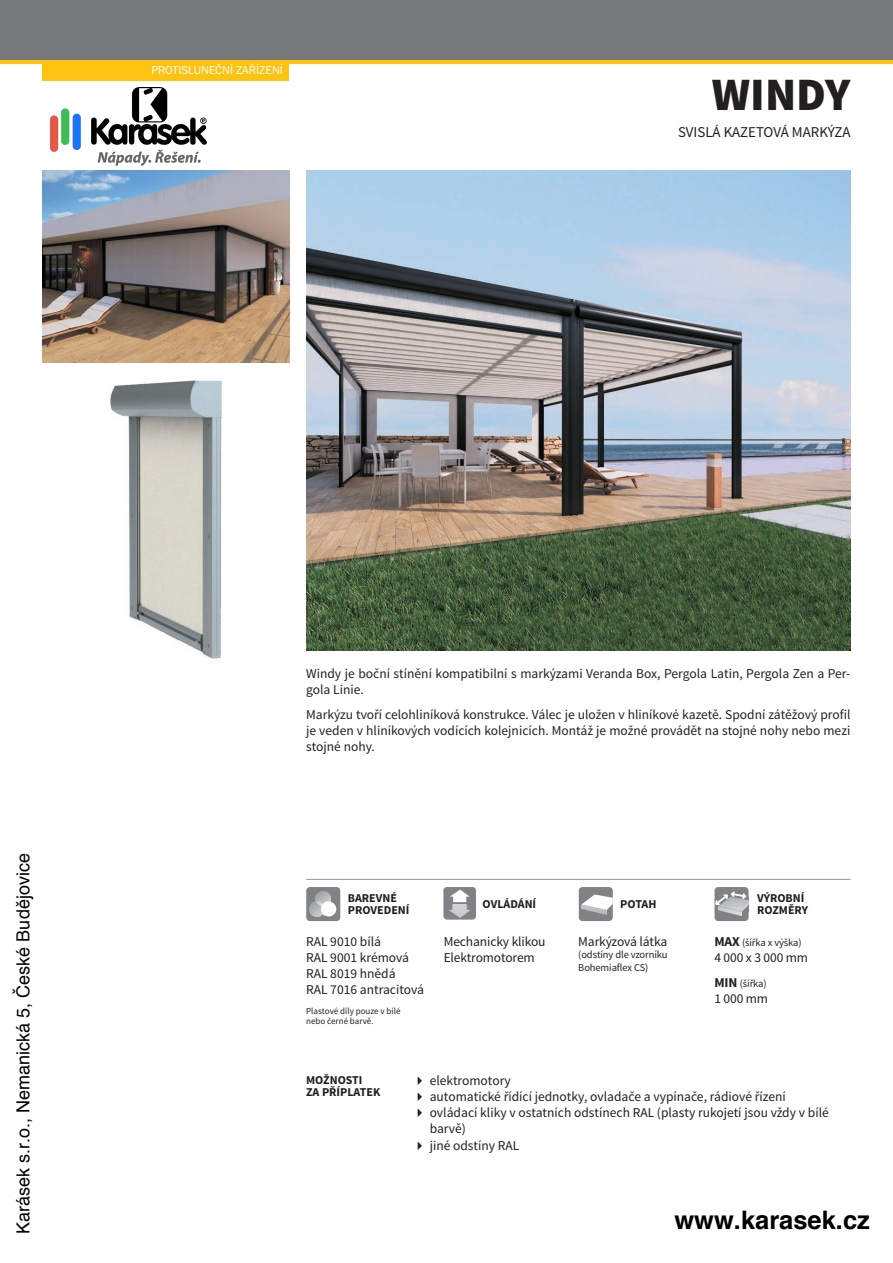
<style>
.page{position:relative;width:893px;height:1263px;background:#fff}
.page>*{position:absolute;margin:0;border:0;box-sizing:border-box;transform-origin:0 0}
.t1{font:900 46.5px "Source Sans Pro";color:#231f20}
.t2{font:700 25.5px "Helvetica";color:#000}
.t3{font:18px "Helvetica";color:#000}
.t4{font:15px "Source Sans Pro";color:#231f20}
.t5{font:13.5px/16.2px "Source Sans Pro";color:#231f20}
.t6{font:700 12px/12px "Source Sans Pro";color:#231f20}
.t7{font:12px "Franklin Got Itc TEE";color:#fff}
.t8{font:10.5px/12.6px "Source Sans Pro";letter-spacing:-.01em;color:#231f20}
.t9{font:9px/10.8px "Source Sans Pro";color:#231f20}
.s1{font-weight:700;font-size:13.5px}
</style>
<div class="page">
<div style="left:0;top:0;width:893px;height:64px;background:#76787b"></div>
<hr style="left:0;top:61px;width:893px;height:3px;background:#fec210">
<div style="left:43px;top:61px;width:246px;height:20px;background:#fec210"></div>
<hr style="left:306px;top:879px;width:544px;height:1px;background:#939598">
<div style="left:306px;top:887px;width:34px;height:34px;background:#808285;border-radius:4px"></div>
<div style="left:321px;top:901px;width:15px;height:15px;background:#fff;border-radius:50%"></div>
<img style="left:310px;top:901px;width:15px;height:15px">
<img style="left:316px;top:891px;width:15px;height:15px">
<div style="left:443px;top:887px;width:33px;height:32px;background:#808285;border-radius:4px"></div>
<svg style="left:450px;top:889px;width:20px;height:13px"></svg>
<img style="left:450px;top:905px;width:20px;height:12px">
<div style="left:579px;top:887px;width:34px;height:34px;background:#808285;border-radius:4px"></div>
<svg style="left:581px;top:894px;width:32px;height:16px"></svg>
<img style="left:581px;top:905px;width:25px;height:10px">
<div style="left:714px;top:887px;width:34px;height:34px;background:#808285;border-radius:4px"></div>
<img style="left:718px;top:899px;width:30px;height:12px">
<img style="left:718px;top:907px;width:23px;height:9px">
<svg style="left:715px;top:891px;width:31px;height:14px"></svg>
<img style="left:306px;top:170px;width:544px;height:481px">
<img style="left:43px;top:170px;width:246px;height:192px">
<img style="left:109px;top:380px;width:113px;height:279px">
<img style="left:51px;top:88px;width:155px;height:78px">
<p class="t7" style="left:151px;top:64px;width:133px">PROTISLUNEČNÍ ZAŘÍZENÍ</p>
<h1 class="t1" style="left:712px;top:65px;width:140px">WINDY</h1>
<p class="t4" style="left:678px;top:122px;width:174px">SVISLÁ KAZETOVÁ MARKÝZA</p>
<h3 class="t3" style="left:16px;top:1234px;width:382px;rotate:-90deg">Karásek s.r.o., Nemanická 5, České Budějovice</h3>
<p class="t5" style="left:306px;top:665px;width:546px">Windy je boční stínění kompatibilní s markýzami Veranda Box, Pergola Latin, Pergola Zen a Per&shy;gola Linie.</p>
<p class="t5" style="left:306px;top:706px;width:546px;text-align:justify">Markýzu tvoří celohliníková konstrukce. Válec je uložen v hliníkové kazetě. Spodní zátěžový profil je veden v hliníkových vodících kolejnicích. Montáž je možné provádět na stojné nohy nebo mezi stojné nohy.</p>
<p class="t6" style="left:348px;top:892px;width:63px">BAREVNÉ<br>PROVEDENÍ</p>
<p class="t6" style="left:483px;top:899px;width:55px">OVLÁDÁNÍ</p>
<p class="t6" style="left:757px;top:892px;width:52px">VÝROBNÍ<br>ROZMĚRY</p>
<p class="t6" style="left:620px;top:899px;width:38px">POTAH</p>
<p class="t5" style="left:306px;top:933px;width:119px">RAL 9010 bílá<br>RAL 9001 krémová<br>RAL 8019 hnědá<br>RAL 7016 antracitová</p>
<p class="t9" style="left:306px;top:1005px;width:96px">Plastové díly pouze v bílé nebo černé barvě.</p>
<p class="t5" style="left:444px;top:933px;width:103px">Mechanicky klikou<br>Elektromotorem</p>
<p class="t5" style="left:578px;top:933px;width:91px">Markýzová látka</p>
<p class="t8" style="left:578px;top:949px;width:91px">(odstíny dle vzorníku<br>Bohemiaflex CS)</p>
<p class="t8" style="left:714px;top:936px;width:89px"><span class="s1">MAX</span> (šířka x výška)</p>
<p class="t5" style="left:714px;top:949px;width:95px">4 000 x 3 000 mm</p>
<p class="t8" style="left:714px;top:977px;width:54px"><span class="s1">MIN</span> (šířka)</p>
<p class="t5" style="left:714px;top:990px;width:55px">1 000 mm</p>
<p class="t6" style="left:306px;top:1074px;width:76px">MOŽNOSTI<br>ZA PŘÍPLATEK</p>
<p class="t5" style="left:430px;top:1072px;width:401px">elektromotory<br>automatické řídící jednotky, ovladače a vypínače, rádiové řízení ovládací kliky v ostatních odstínech RAL (plasty rukojetí jsou vždy v bílé barvě)<br>jiné odstíny RAL</p>
<h2 class="t2" style="left:674px;top:1209px;width:197px">www.karasek.cz</h2>
</div>
